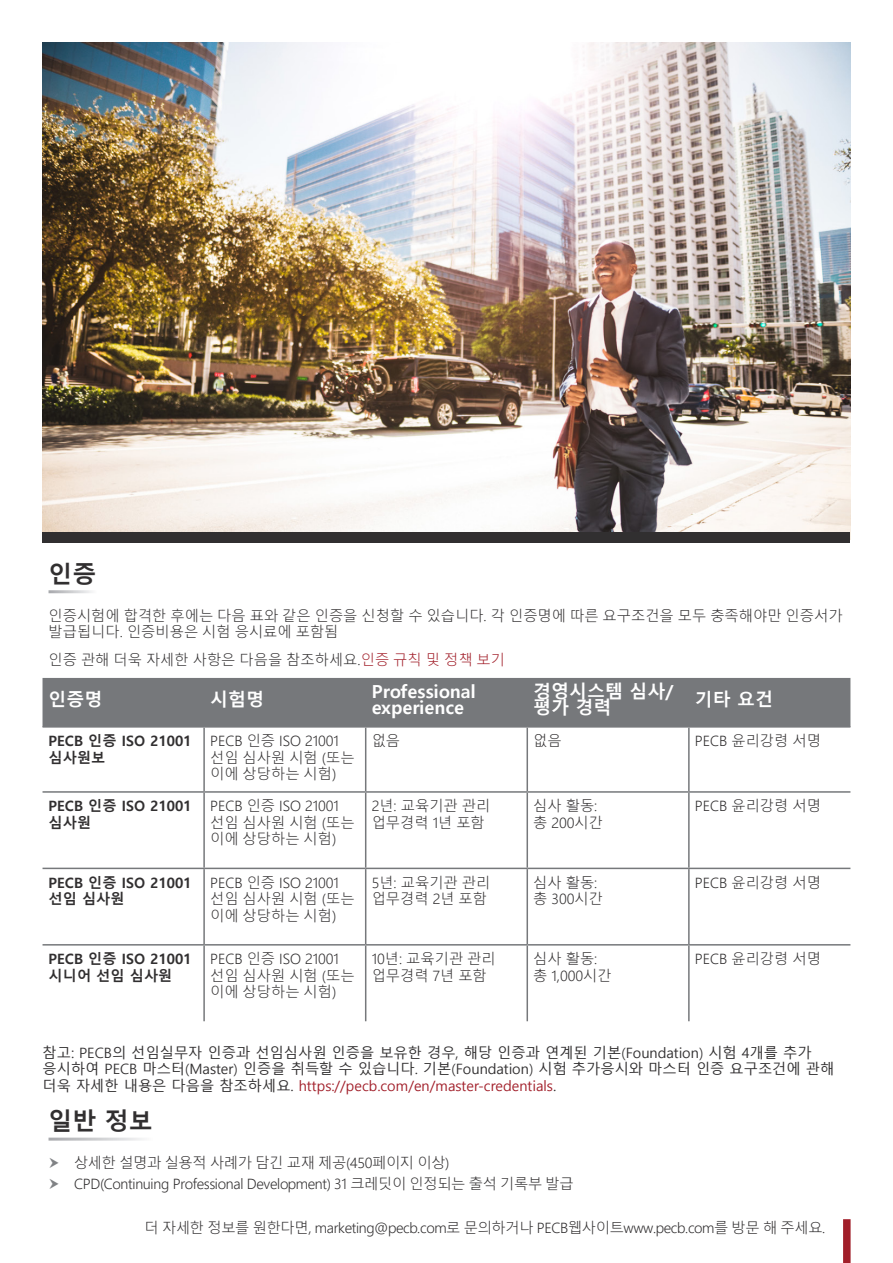
<style>
.page{position:relative;width:893px;height:1263px;background:#fff}
.page>*{position:absolute;margin:0;border:0;box-sizing:border-box;transform-origin:0 0}
.t1{font:700 24px "Malgun Gothic";color:#312f30}
.t2{font:700 18px/16.5px "Malgun Gothic";color:#fff}
.Bullet_Points{font:300 14.25px/16.5px "Malgun Gothic";color:#312f30}
.Bullet_Points-2{font:14.25px/16.5px "Malgun Gothic";color:#312f30}
.Bullet_Points-3{font:300 14.25px "Malgun Gothic";letter-spacing:-.025em;color:#312f30}
.t3{font:700 14.25px/16.5px "Malgun Gothic";color:#312f30}
.s1{color:#a11e29}
</style>
<div class="page">
<img style="left:43px;top:43px;width:807px;height:489px">
<div style="left:843px;top:1219px;width:8px;height:44px;background:#a11e29"></div>
<div style="left:43px;top:532px;width:807px;height:11px;background:#312f30"></div>
<div style="left:43px;top:678px;width:807px;height:48px;background:#76787b"></div>
<hr style="left:43px;top:944px;width:161px;height:1px;background:#76787b">
<hr style="left:204px;top:944px;width:162px;height:1px;background:#76787b">
<hr style="left:366px;top:944px;width:161px;height:1px;background:#76787b">
<hr style="left:527px;top:944px;width:162px;height:1px;background:#76787b">
<hr style="left:689px;top:944px;width:161px;height:1px;background:#76787b">
<hr style="left:203px;top:728px;width:2px;height:63px;background:#76787b">
<hr style="left:365px;top:728px;width:1px;height:63px;background:#76787b">
<hr style="left:526px;top:728px;width:2px;height:63px;background:#76787b">
<hr style="left:688px;top:728px;width:2px;height:63px;background:#76787b">
<hr style="left:43px;top:791px;width:161px;height:2px;background:#76787b">
<hr style="left:204px;top:791px;width:162px;height:2px;background:#76787b">
<hr style="left:203px;top:793px;width:2px;height:75px;background:#76787b">
<hr style="left:366px;top:791px;width:161px;height:2px;background:#76787b">
<hr style="left:365px;top:793px;width:1px;height:75px;background:#76787b">
<hr style="left:527px;top:791px;width:162px;height:2px;background:#76787b">
<hr style="left:526px;top:793px;width:2px;height:75px;background:#76787b">
<hr style="left:689px;top:791px;width:161px;height:2px;background:#76787b">
<hr style="left:688px;top:793px;width:2px;height:75px;background:#76787b">
<hr style="left:43px;top:868px;width:161px;height:1px;background:#76787b">
<hr style="left:204px;top:868px;width:162px;height:1px;background:#76787b">
<hr style="left:203px;top:869px;width:2px;height:75px;background:#76787b">
<hr style="left:366px;top:868px;width:161px;height:1px;background:#76787b">
<hr style="left:365px;top:869px;width:1px;height:75px;background:#76787b">
<hr style="left:527px;top:868px;width:162px;height:1px;background:#76787b">
<hr style="left:526px;top:869px;width:2px;height:75px;background:#76787b">
<hr style="left:689px;top:868px;width:161px;height:1px;background:#76787b">
<hr style="left:688px;top:869px;width:2px;height:75px;background:#76787b">
<hr style="left:203px;top:945px;width:2px;height:76px;background:#76787b">
<hr style="left:365px;top:945px;width:1px;height:76px;background:#76787b">
<hr style="left:526px;top:945px;width:2px;height:76px;background:#76787b">
<hr style="left:688px;top:945px;width:2px;height:76px;background:#76787b">
<hr style="left:43px;top:726px;width:161px;height:2px;background:#76787b">
<hr style="left:204px;top:726px;width:162px;height:2px;background:#76787b">
<hr style="left:366px;top:726px;width:161px;height:2px;background:#76787b">
<hr style="left:527px;top:726px;width:162px;height:2px;background:#76787b">
<hr style="left:689px;top:726px;width:161px;height:2px;background:#76787b">
<p class="t1" style="left:49px;top:560px;width:50px">인증</p>
<p class="Bullet_Points" style="left:49px;top:608px;width:796px">인증시험에 합격한 후에는 다음 표와 같은 인증을 신청할 수 있습니다. 각 인증명에 따른 요구조건을 모두 충족해야만 인증서가 발급됩니다. 인증비용은 시험 응시료에 포함됨</p>
<p class="Bullet_Points" style="left:49px;top:652px;width:458px">인증 관해 더욱 자세한 사항은 다음을 참조하세요.<span class="s1">인증 규칙 및 정책 보기</span></p>
<p class="t2" style="left:49px;top:691px;width:55px">인증명</p>
<p class="t2" style="left:210px;top:691px;width:55px">시험명</p>
<p class="t2" style="left:372px;top:683px;width:105px">Professional experience</p>
<p class="t2" style="left:533px;top:683px;width:142px">경영시스템 심사/ 평가 경력</p>
<p class="t2" style="left:695px;top:691px;width:80px">기타 요건</p>
<p class="t3" style="left:49px;top:733px;width:145px">PECB 인증 ISO 21001 심사원보</p>
<p class="Bullet_Points" style="left:210px;top:733px;width:146px">PECB 인증 ISO 21001 선임 심사원 시험 (또는 이에 상당하는 시험)</p>
<p class="Bullet_Points" style="left:372px;top:733px;width:30px">없음</p>
<p class="Bullet_Points" style="left:533px;top:733px;width:30px">없음</p>
<p class="Bullet_Points" style="left:695px;top:733px;width:128px">PECB 윤리강령 서명</p>
<p class="t3" style="left:49px;top:798px;width:145px">PECB 인증 ISO 21001 심사원</p>
<p class="Bullet_Points" style="left:210px;top:798px;width:146px">PECB 인증 ISO 21001 선임 심사원 시험 (또는 이에 상당하는 시험)</p>
<p class="Bullet_Points" style="left:372px;top:798px;width:120px">2년: 교육기관 관리 업무경력 1년 포함</p>
<p class="Bullet_Points" style="left:533px;top:798px;width:66px">심사 활동:</p>
<p class="Bullet_Points" style="left:695px;top:798px;width:128px">PECB 윤리강령 서명</p>
<p class="Bullet_Points" style="left:533px;top:814px;width:71px">총 200시간</p>
<p class="t3" style="left:49px;top:874px;width:145px">PECB 인증 ISO 21001 선임 심사원</p>
<p class="Bullet_Points" style="left:210px;top:874px;width:146px">PECB 인증 ISO 21001 선임 심사원 시험 (또는 이에 상당하는 시험)</p>
<p class="Bullet_Points" style="left:372px;top:874px;width:120px">5년: 교육기관 관리 업무경력 2년 포함</p>
<p class="Bullet_Points" style="left:533px;top:874px;width:66px">심사 활동:</p>
<p class="Bullet_Points" style="left:533px;top:891px;width:71px">총 300시간</p>
<p class="t3" style="left:49px;top:951px;width:145px">PECB 인증 ISO 21001 시니어 선임 심사원</p>
<p class="Bullet_Points" style="left:210px;top:951px;width:146px">PECB 인증 ISO 21001 선임 심사원 시험 (또는 이에 상당하는 시험)</p>
<p class="Bullet_Points" style="left:372px;top:951px;width:126px">10년: 교육기관 관리 업무경력 7년 포함</p>
<p class="Bullet_Points" style="left:533px;top:951px;width:66px">심사 활동:</p>
<p class="Bullet_Points" style="left:533px;top:967px;width:80px">총 1,000시간</p>
<p class="Bullet_Points" style="left:695px;top:874px;width:128px">PECB 윤리강령 서명</p>
<p class="Bullet_Points" style="left:695px;top:951px;width:128px">PECB 윤리강령 서명</p>
<p class="Bullet_Points-2" style="left:43px;top:1044px;width:793px">참고: PECB의 선임실무자 인증과 선임심사원 인증을 보유한 경우, 해당 인증과 연계된 기본(Foundation) 시험 4개를 추가 응시하여 PECB 마스터(Master) 인증을 취득할 수 있습니다. 기본(Foundation) 시험 추가응시와 마스터 인증 요구조건에 관해 더욱 자세한 내용은 다음을 참조하세요. <span class="s1">https://pecb.com/en/master-credentials</span>.</p>
<p class="t1" style="left:49px;top:1107px;width:106px">일반 정보</p>
<p class="Bullet_Points-3" style="left:74px;top:1155px;width:377px">상세한 설명과 실용적 사례가 담긴 교재 제공(450페이지 이상)</p>
<p class="Bullet_Points-3" style="left:74px;top:1175px;width:501px">CPD(Continuing Professional Development) 31 크레딧이 인정되는 출석 기록부 발급</p>
<p class="Bullet_Points-3" style="left:145px;top:1219px;width:682px">더 자세한 정보를 원한다면, marketing@pecb.com로 문의하거나 PECB웹사이트www.pecb.com를 방문 해 주세요.</p>
</div>
